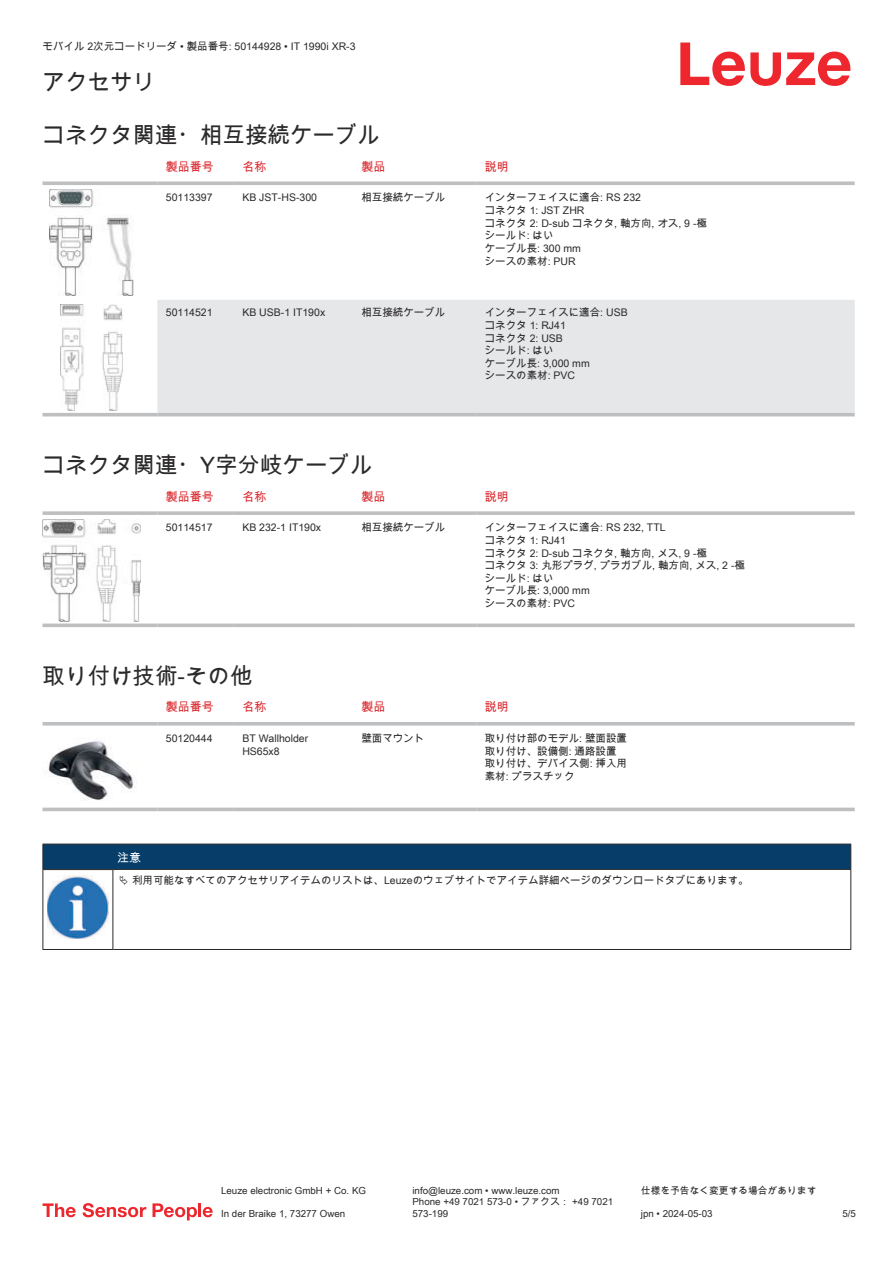
<style>
.page{position:relative;width:893px;height:1263px;background:#fff}
.page>*{position:absolute;margin:0;border:0;box-sizing:border-box;transform-origin:0 0}
.t1{font:22.5px "Arial Unicode MS";color:#2b292a}
.t2{font:12px "Arial Unicode MS";color:#db2a30}
.t3{font:12px "Arial Unicode MS";color:#fff}
.t4{font:10.5px/12.6px "Arial Unicode MS";color:#2b292a}
.t5{font:9.75px/11.7px "Arial Unicode MS";color:#2b292a}
</style>
<div class="page">
<svg style="left:680px;top:43px;width:170px;height:43px"></svg>
<svg style="left:43px;top:280px;width:812px;height:137px"></svg>
<div style="left:157px;top:300px;width:698px;height:113px;background:#e6e7e9"></div>
<svg style="left:43px;top:181px;width:114px;height:4px"></svg>
<svg style="left:157px;top:181px;width:77px;height:4px"></svg>
<svg style="left:234px;top:181px;width:119px;height:4px"></svg>
<svg style="left:353px;top:181px;width:123px;height:4px"></svg>
<svg style="left:476px;top:181px;width:379px;height:4px;background:#c4c6c8"></svg>
<hr style="left:43px;top:413px;width:114px;height:3px;background:#bdbfc1">
<hr style="left:157px;top:413px;width:77px;height:3px;background:#bdbfc1">
<hr style="left:234px;top:413px;width:119px;height:3px;background:#bdbfc1">
<hr style="left:353px;top:413px;width:123px;height:3px;background:#bdbfc1">
<hr style="left:476px;top:413px;width:379px;height:3px;background:#bdbfc1">
<img style="left:49px;top:189px;width:84px;height:107px">
<img style="left:60px;top:304px;width:63px;height:106px">
<svg style="left:43px;top:511px;width:114px;height:4px"></svg>
<svg style="left:157px;top:511px;width:77px;height:4px"></svg>
<svg style="left:234px;top:511px;width:119px;height:4px"></svg>
<svg style="left:353px;top:511px;width:123px;height:4px"></svg>
<svg style="left:476px;top:511px;width:379px;height:4px;background:#c3c5c7"></svg>
<svg style="left:43px;top:623px;width:114px;height:4px"></svg>
<svg style="left:157px;top:623px;width:77px;height:4px"></svg>
<svg style="left:234px;top:623px;width:119px;height:4px"></svg>
<svg style="left:353px;top:623px;width:123px;height:4px"></svg>
<svg style="left:476px;top:623px;width:379px;height:4px;background:#c6c7c9"></svg>
<img style="left:43px;top:519px;width:97px;height:102px">
<svg style="left:43px;top:807px;width:812px;height:5px;fill:#efefef"></svg>
<svg style="left:43px;top:722px;width:114px;height:4px"></svg>
<svg style="left:157px;top:722px;width:77px;height:4px"></svg>
<svg style="left:234px;top:722px;width:119px;height:4px"></svg>
<svg style="left:353px;top:722px;width:123px;height:4px"></svg>
<svg style="left:476px;top:722px;width:379px;height:4px;background:#c3c5c7"></svg>
<hr style="left:43px;top:808px;width:114px;height:3px;background:#bdbfc1">
<hr style="left:157px;top:808px;width:77px;height:3px;background:#bdbfc1">
<hr style="left:234px;top:808px;width:119px;height:3px;background:#bdbfc1">
<hr style="left:353px;top:808px;width:123px;height:3px;background:#bdbfc1">
<hr style="left:476px;top:808px;width:379px;height:3px;background:#bdbfc1">
<img style="left:48px;top:739px;width:87px;height:62px">
<hr style="left:43px;top:869px;width:70px;height:1px;background:#2b292a">
<div style="left:43px;top:844px;width:808px;height:25px;background:#063d69"></div>
<hr style="left:113px;top:869px;width:738px;height:1px;background:#2b292a">
<hr style="left:43px;top:870px;width:1px;height:75px;background:#2b292a">
<hr style="left:113px;top:870px;width:1px;height:75px;background:#2b292a">
<hr style="left:850px;top:870px;width:1px;height:75px;background:#2b292a">
<hr style="left:43px;top:949px;width:70px;height:1px;background:#2b292a">
<hr style="left:113px;top:949px;width:738px;height:1px;background:#2b292a">
<img style="left:47px;top:876px;width:61px;height:63px">
<svg style="left:43px;top:1203px;width:33px;height:14px"></svg>
<svg style="left:83px;top:1203px;width:63px;height:14px"></svg>
<svg style="left:153px;top:1203px;width:44px;height:17px"></svg>
<hr style="left:198px;top:1203px;width:3px;height:14px;background:#ed272d">
<svg style="left:203px;top:1207px;width:10px;height:10px"></svg>
<p class="t4" style="left:43px;top:40px;width:315px">モバイル 2次元コードリーダ • 製品番号: 50144928 • IT 1990i XR-3</p>
<h1 class="t1" style="left:43px;top:66px;width:114px">アクセサリ</h1>
<h1 class="t1" style="left:43px;top:119px;width:339px">コネクタ関連・相互接続ケーブル</h1>
<p class="t2" style="left:166px;top:158px;width:49px">製品番号</p>
<p class="t2" style="left:242px;top:158px;width:25px">名称</p>
<p class="t2" style="left:361px;top:158px;width:25px">製品</p>
<p class="t2" style="left:485px;top:158px;width:25px">説明</p>
<p class="t4" style="left:166px;top:191px;width:48px">50113397</p>
<p class="t4" style="left:242px;top:191px;width:76px">KB JST-HS-300</p>
<p class="t4" style="left:361px;top:191px;width:85px">相互接続ケーブル</p>
<p class="t4" style="left:485px;top:191px;width:224px">インターフェイスに適合: RS 232<br>コネクタ 1: JST ZHR<br>コネクタ 2: D-sub コネクタ, 軸方向, オス, 9 -極シールド: はい<br>ケーブル長: 300 mm<br>シースの素材: PUR</p>
<p class="t4" style="left:166px;top:306px;width:48px">50114521</p>
<p class="t4" style="left:242px;top:306px;width:84px">KB USB-1 IT190x</p>
<p class="t4" style="left:361px;top:306px;width:85px">相互接続ケーブル</p>
<p class="t4" style="left:485px;top:306px;width:144px">インターフェイスに適合: USBコネクタ 1: RJ41<br>コネクタ 2: USB<br>シールド: はい<br>ケーブル長: 3,000 mm<br>シースの素材: PVC</p>
<h1 class="t1" style="left:43px;top:449px;width:332px">コネクタ関連・Y字分岐ケーブル</h1>
<p class="t2" style="left:166px;top:488px;width:49px">製品番号</p>
<p class="t2" style="left:242px;top:488px;width:25px">名称</p>
<p class="t2" style="left:361px;top:488px;width:25px">製品</p>
<p class="t2" style="left:485px;top:488px;width:25px">説明</p>
<p class="t4" style="left:166px;top:521px;width:48px">50114517</p>
<p class="t4" style="left:242px;top:521px;width:80px">KB 232-1 IT190x</p>
<p class="t4" style="left:361px;top:521px;width:85px">相互接続ケーブル</p>
<p class="t4" style="left:485px;top:521px;width:262px">インターフェイスに適合: RS 232, TTL<br>コネクタ 1: RJ41<br>コネクタ 2: D-sub コネクタ, 軸方向, メス, 9 -極<br>コネクタ 3: 丸形プラグ, プラガブル, 軸方向, メス, 2 -極シールド: はい<br>ケーブル長: 3,000 mm<br>シースの素材: PVC</p>
<h1 class="t1" style="left:43px;top:659px;width:211px">取り付け技術-その他</h1>
<p class="t2" style="left:166px;top:698px;width:49px">製品番号</p>
<p class="t2" style="left:242px;top:698px;width:25px">名称</p>
<p class="t2" style="left:361px;top:698px;width:25px">製品</p>
<p class="t2" style="left:485px;top:698px;width:25px">説明</p>
<p class="t4" style="left:166px;top:732px;width:48px">50120444</p>
<p class="t4" style="left:242px;top:732px;width:67px">BT Wallholder<br>HS65x8</p>
<p class="t4" style="left:361px;top:732px;width:64px">壁面マウント</p>
<p class="t4" style="left:485px;top:732px;width:144px">取り付け部のモデル: 壁面設置取り付け、設備側: 通路設置取り付け、デバイス側: 挿入用素材: プラスチック</p>
<p class="t3" style="left:117px;top:849px;width:25px">注意</p>
<p class="t4" style="left:132px;top:874px;width:618px">利用可能なすべてのアクセサリアイテムのリストは、Leuzeのウェブサイトでアイテム詳細ページのダウンロードタブにあります。</p>
<p class="t5" style="left:221px;top:1184px;width:146px">Leuze electronic GmbH + Co. KG</p>
<p class="t5" style="left:412px;top:1184px;width:149px">info@leuze.com • www.leuze.com</p>
<p class="t5" style="left:641px;top:1184px;width:177px">仕様を予告なく変更する場合があります</p>
<p class="t5" style="left:221px;top:1207px;width:126px">In der Braike 1, 73277 Owen</p>
<p class="t5" style="left:412px;top:1196px;width:202px">Phone +49 7021 573-0 • ファクス： +49 7021<br>573-199</p>
<p class="t5" style="left:641px;top:1207px;width:73px">jpn • 2024-05-03</p>
<p class="t5" style="left:842px;top:1207px;width:15px">5/5</p>
</div>
